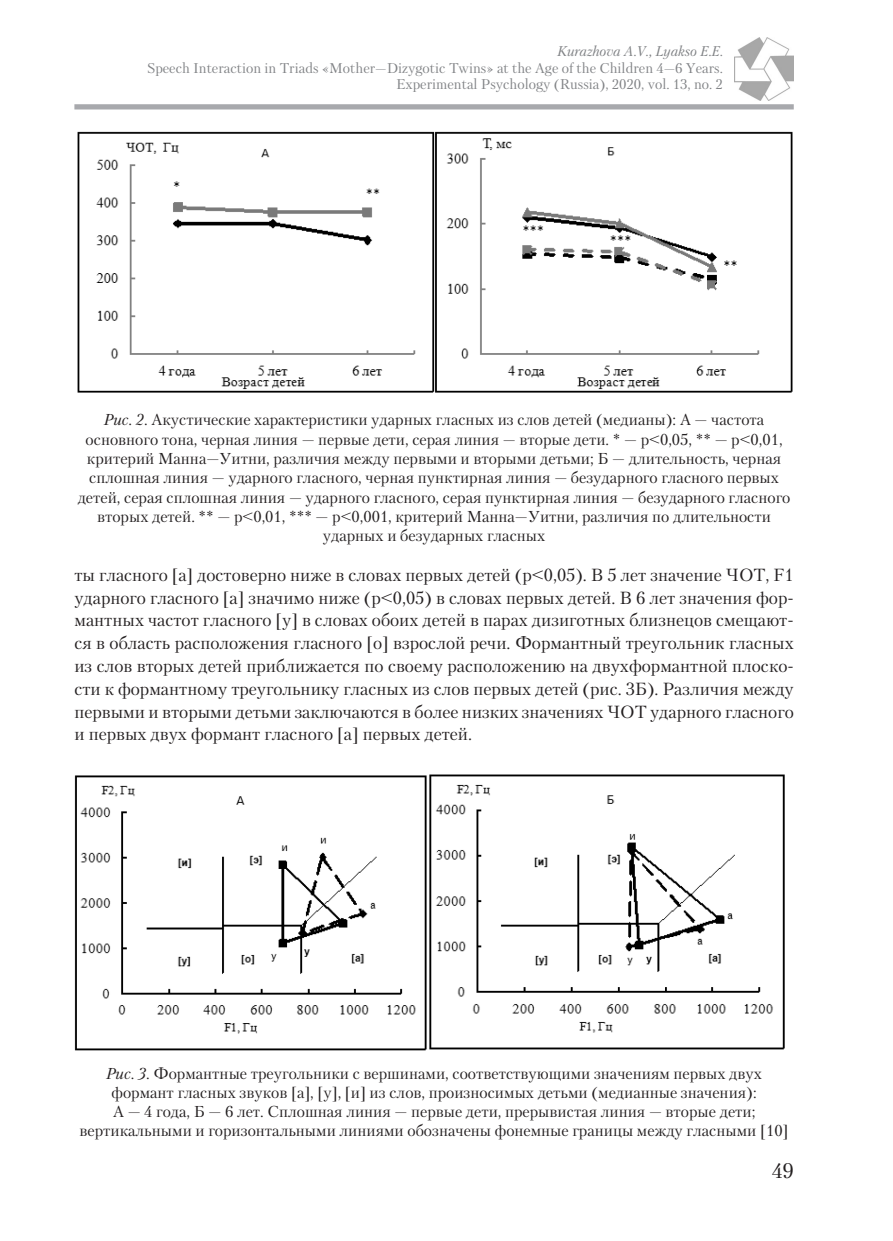
<style>
.page{position:relative;width:893px;height:1241px;background:#fff}
.page>*{position:absolute;margin:0;border:0;box-sizing:border-box;transform-origin:0 0}
.t1{font:21px "Petersburg C";color:#231f20}
.Текстовый_стиль{font:17.5px/22.8px "Petersburg C";color:#231f20;text-align:justify}
.Основной{font:15.75px/19.2px "Petersburg C";color:#231f20;text-align:center}
.Подзаголовок{font:14px "Petersburg C";color:#808285}
.Подзаголовок-2{font:italic 14px "Petersburg C";color:#808285}
.s1{font-style:italic}
</style>
<div class="page">
<div style="left:74px;top:104px;width:720px;height:5px;background:#a8a9ad"></div>
<img style="left:77px;top:131px;width:716px;height:262px">
<img style="left:74px;top:774px;width:711px;height:277px">
<img style="left:734px;top:37px;width:59px;height:63px">
<p class="Подзаголовок-2" style="left:557px;top:43px;width:167px">Kurazhova A.V., Lyakso E.E.</p>
<p class="Подзаголовок" style="left:147px;top:59px;width:577px">Speech Interaction in Triads «Mother—Dizygotic Twins» at the Age of the Children 4—6 Years.</p>
<p class="Подзаголовок" style="left:396px;top:76px;width:328px">Experimental Psychology (Russia), 2020, vol. 13, no. 2</p>
<p class="Основной" style="left:78px;top:410px;width:714px"><span class="s1">Рис. 2.</span> Акустические характеристики ударных гласных из слов детей (медианы): А — частота основного тона, черная линия — первые дети, серая линия — вторые дети. * — p&lt;0,05, ** — p&lt;0,01, критерий Манна—Уитни, различия между первыми и вторыми детьми; Б — длительность, черная сплошная линия — ударного гласного, черная пунктирная линия — безударного гласного первых детей, серая сплошная линия — ударного гласного, серая пунктирная линия — безударного гласного вторых детей. ** — p&lt;0,01, *** — p&lt;0,001, критерий Манна—Уитни, различия по длительности ударных и безударных гласных</p>
<p class="Текстовый_стиль" style="left:74px;top:563px;width:721px">ты гласного [а] достоверно ниже в словах первых детей (p&lt;0,05). В 5 лет значение ЧОТ, F1 ударного гласного [а] значимо ниже (p&lt;0,05) в словах первых детей. В 6 лет значения фор&shy;мантных частот гласного [у] в словах обоих детей в парах дизиготных близнецов смещают&shy;ся в область расположения гласного [o] взрослой речи. Формантный треугольник гласных из слов вторых детей приближается по своему расположению на двухформантной плоско&shy;сти к формантному треугольнику гласных из слов первых детей (рис. 3Б). Различия между первыми и вторыми детьми заключаются в более низких значениях ЧОТ ударного гласного и первых двух формант гласного [а] первых детей.</p>
<p class="Основной" style="left:80px;top:1063px;width:710px"><span class="s1">Рис. 3.</span> Формантные треугольники с вершинами, соответствующими значениям первых двух формант гласных звуков [а], [у], [и] из слов, произносимых детьми (медианные значения):<br>А — 4 года, Б — 6 лет. Сплошная линия — первые дети, прерывистая линия — вторые дети; вертикальными и горизонтальными линиями обозначены фонемные границы между гласными [10]</p>
<h1 class="t1" style="left:772px;top:1157px;width:24px">49</h1>
</div>
